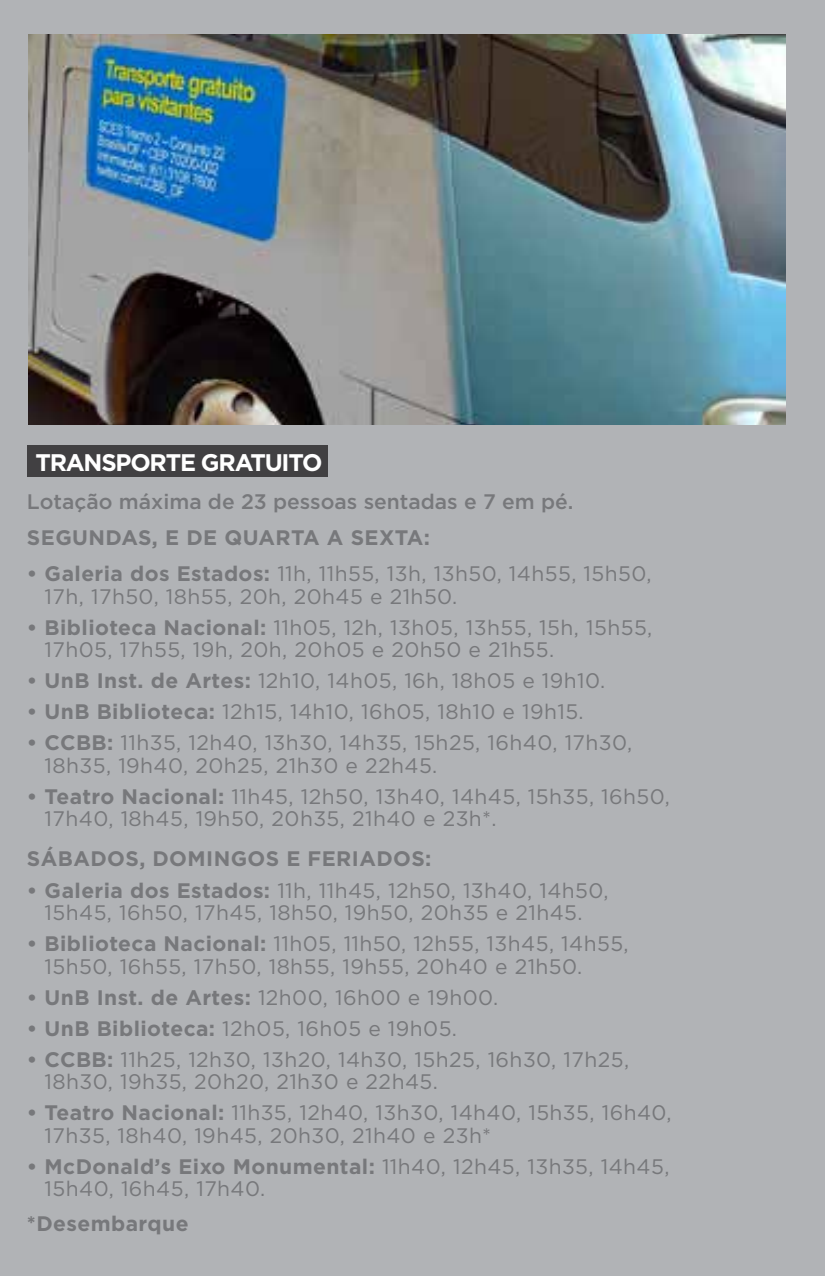
<style>
.page{position:relative;width:825px;height:1276px;background:#b1b3b6}
.page>*{position:absolute;margin:0;border:0;box-sizing:border-box;transform-origin:0 0}
.t1{font:700 24px "Gotham";letter-spacing:-.05em;color:#fff}
.t2{font:21px/22.5px "Gotham";letter-spacing:.02em;color:#77787b}
.t3{font:700 21px "Gotham";letter-spacing:.02em;color:#77787b}
.t4{font:500 21px "Gotham";color:#77787b}
.s1{font-weight:700}
</style>
<div class="page">
<div style="left:27px;top:445px;width:129px;height:31px;background:#414042"></div>
<div style="left:35px;top:445px;width:293px;height:31px;background:#414042"></div>
<img style="left:28px;top:35px;width:757px;height:390px">
<p class="t1" style="left:35px;top:448px;width:289px">TRANSPORTE GRATUITO</p>
<p class="t4" style="left:27px;top:489px;width:548px">Lotação máxima de 23 pessoas sentadas e 7 em pé.</p>
<p class="t3" style="left:27px;top:525px;width:405px">SEGUNDAS, E DE QUARTA A SEXTA:</p>
<p class="t2" style="left:45px;top:562px;width:608px;text-indent:-18px"><span class="s1">• Galeria dos Estados:</span> 11h, 11h55, 13h, 13h50, 14h55, 15h50,<br>17h, 17h50, 18h55, 20h, 20h45 e 21h50.</p>
<p class="t2" style="left:45px;top:615px;width:609px;text-indent:-18px"><span class="s1">• Biblioteca Nacional:</span> 11h05, 12h, 13h05, 13h55, 15h, 15h55,<br>17h05, 17h55, 19h, 20h, 20h05 e 20h50 e 21h55.</p>
<p class="t2" style="left:27px;top:669px;width:580px"><span class="s1">• UnB Inst. de Artes:</span> 12h10, 14h05, 16h, 18h05 e 19h10.</p>
<p class="t2" style="left:27px;top:700px;width:558px"><span class="s1">• UnB Biblioteca:</span> 12h15, 14h10, 16h05, 18h10 e 19h15.</p>
<p class="t2" style="left:45px;top:731px;width:589px;text-indent:-18px"><span class="s1">• CCBB:</span> 11h35, 12h40, 13h30, 14h35, 15h25, 16h40, 17h30,<br>18h35, 19h40, 20h25, 21h30 e 22h45.</p>
<p class="t2" style="left:45px;top:784px;width:627px;text-indent:-18px"><span class="s1">• Teatro Nacional:</span> 11h45, 12h50, 13h40, 14h45, 15h35, 16h50,<br>17h40, 18h45, 19h50, 20h35, 21h40 e 23h*.</p>
<p class="t3" style="left:27px;top:846px;width:406px">SÁBADOS, DOMINGOS E FERIADOS:</p>
<p class="t2" style="left:27px;top:878px;width:583px;text-align:center"><span class="s1">• Galeria dos Estados:</span> 11h, 11h45, 12h50, 13h40, 14h50,<br>15h45, 16h50, 17h45, 18h50, 19h50, 20h35 e 21h45.</p>
<p class="t2" style="left:45px;top:932px;width:586px;text-indent:-18px"><span class="s1">• Biblioteca Nacional:</span> 11h05, 11h50, 12h55, 13h45, 14h55,<br>15h50, 16h55, 17h50, 18h55, 19h55, 20h40 e 21h50.</p>
<p class="t2" style="left:27px;top:985px;width:473px"><span class="s1">• UnB Inst. de Artes:</span> 12h00, 16h00 e 19h00.</p>
<p class="t2" style="left:27px;top:1016px;width:432px"><span class="s1">• UnB Biblioteca:</span> 12h05, 16h05 e 19h05.</p>
<p class="t2" style="left:45px;top:1047px;width:586px;text-indent:-18px"><span class="s1">• CCBB:</span> 11h25, 12h30, 13h20, 14h30, 15h25, 16h30, 17h25,<br>18h30, 19h35, 20h20, 21h30 e 22h45.</p>
<p class="t2" style="left:45px;top:1101px;width:629px;text-indent:-18px"><span class="s1">• Teatro Nacional:</span> 11h35, 12h40, 13h30, 14h40, 15h35, 16h40,<br>17h35, 18h40, 19h45, 20h30, 21h40 e 23h*</p>
<p class="t2" style="left:45px;top:1154px;width:626px;text-indent:-18px"><span class="s1">• McDonald’s Eixo Monumental:</span> 11h40, 12h45, 13h35, 14h45,<br>15h40, 16h45, 17h40.</p>
<p class="t3" style="left:27px;top:1211px;width:163px">*Desembarque</p>
</div>
